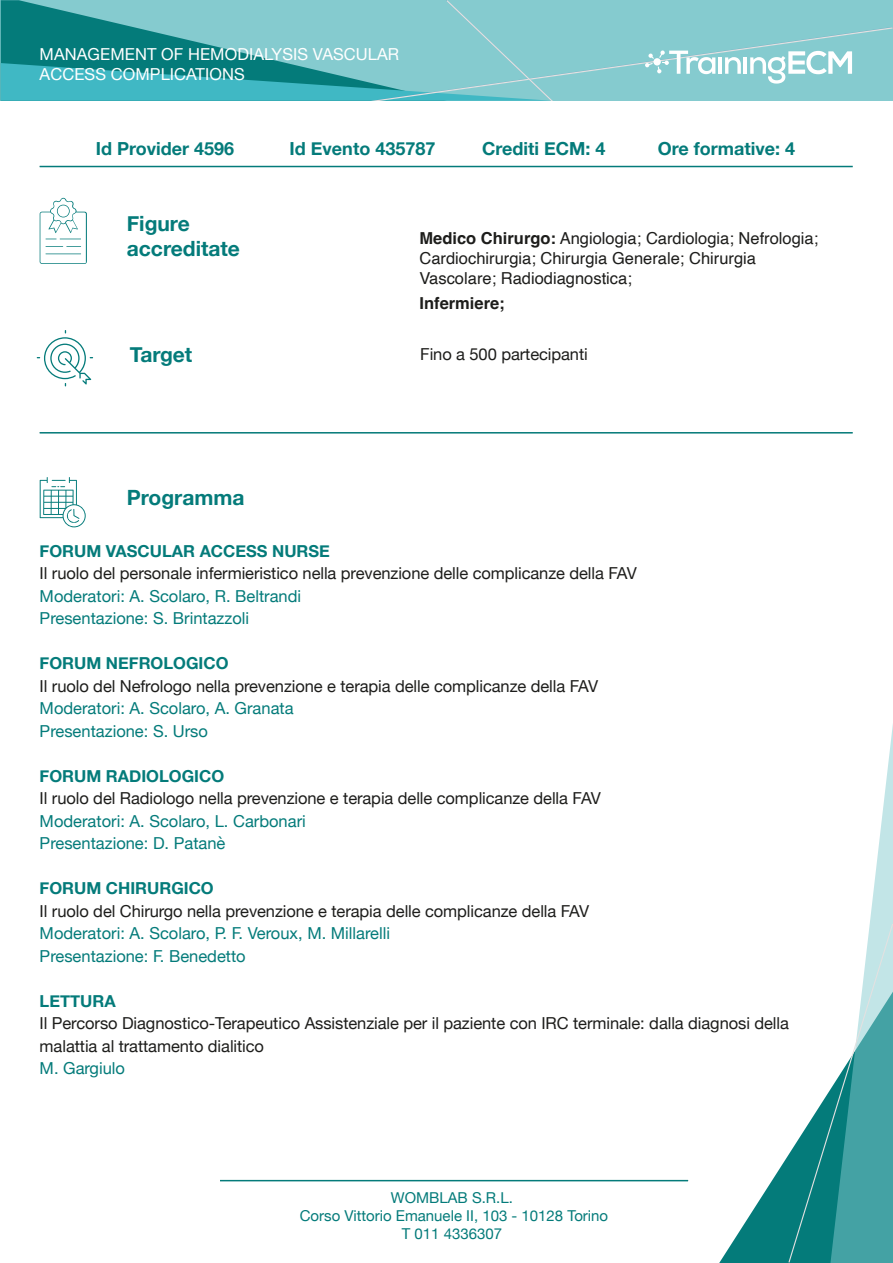
<style>
.page{position:relative;width:893px;height:1263px;background:#fff}
.page>*{position:absolute;margin:0;border:0;box-sizing:border-box;transform-origin:0 0}
.t1{font:700 21px/25.2px "Helvetica Neue";color:#047b7a}
.t2{font:700 18px "Helvetica Neue";color:#047b7a}
.t3{font:16.5px/22.5px "Helvetica Neue";letter-spacing:-.005em;color:#1d1d1b}
.t4{font:16.5px/22.5px "Helvetica Neue";color:#047b7a}
.t5{font:16.5px/19.8px "Helvetica";color:#1d1d1b}
.t6{font:700 16.5px "Helvetica Neue";color:#047b7a}
.t7{font:16.5px/19.8px "Helvetica Neue";letter-spacing:.005em;color:#fff}
.t8{font:700 16.5px "Helvetica";color:#1d1d1b}
.t9{font:15px/18px "Helvetica Neue";color:#047b7a;text-align:center}
.s1{font-weight:700}
</style>
<div class="page">
<svg style="left:719px;top:1155px;width:69px;height:108px"></svg>
<hr style="left:220px;top:1180px;width:468px;height:1px;background:#047b7a">
<hr style="left:40px;top:432px;width:813px;height:2px;background:#047b7a">
<hr style="left:40px;top:166px;width:813px;height:1px;background:#047b7a">
<svg style="left:40px;top:477px;width:46px;height:50px"></svg>
<svg style="left:40px;top:198px;width:47px;height:66px"></svg>
<svg style="left:788px;top:724px;width:105px;height:539px"></svg>
<svg style="left:1px;top:0;width:892px;height:101px;background:#6dbec2"></svg>
<svg style="left:37px;top:330px;width:56px;height:56px"></svg>
<p class="t7" style="left:40px;top:45px;width:361px">MANAGEMENT OF HEMODIALYSIS VASCULAR<br>ACCESS COMPLICATIONS</p>
<p class="t2" style="left:96px;top:134px;width:140px">Id Provider 4596</p>
<p class="t2" style="left:290px;top:134px;width:147px">Id Evento 435787</p>
<p class="t2" style="left:482px;top:134px;width:125px">Crediti ECM: 4</p>
<p class="t2" style="left:658px;top:134px;width:139px">Ore formative: 4</p>
<p class="t1" style="left:127px;top:212px;width:115px">Figure accreditate</p>
<p class="t5" style="left:419px;top:229px;width:400px"><span class="s1">Medico Chirurgo:</span> Angiologia; Cardiologia; Nefrologia;<br>Cardiochirurgia; Chirurgia Generale; Chirurgia<br>Vascolare; Radiodiagnostica;</p>
<p class="t8" style="left:419px;top:293px;width:87px">Infermiere;</p>
<p class="t1" style="left:130px;top:343px;width:64px">Target</p>
<p class="t3" style="left:420px;top:344px;width:169px">Fino a 500 partecipanti</p>
<p class="t1" style="left:127px;top:485px;width:119px">Programma</p>
<p class="t6" style="left:40px;top:538px;width:292px">FORUM VASCULAR ACCESS NURSE</p>
<p class="t3" style="left:40px;top:563px;width:599px">Il ruolo del personale infermieristico nella prevenzione delle complicanze della FAV</p>
<p class="t4" style="left:40px;top:585px;width:263px">Moderatori: A. Scolaro, R. Beltrandi<br>Presentazione: S. Brintazzoli</p>
<p class="t6" style="left:40px;top:650px;width:190px">FORUM NEFROLOGICO</p>
<p class="t3" style="left:40px;top:675px;width:560px">Il ruolo del Nefrologo nella prevenzione e terapia delle complicanze della FAV</p>
<p class="t4" style="left:40px;top:698px;width:255px">Moderatori: A. Scolaro, A. Granata<br>Presentazione: S. Urso</p>
<p class="t6" style="left:40px;top:763px;width:186px">FORUM RADIOLOGICO</p>
<p class="t3" style="left:40px;top:788px;width:563px">Il ruolo del Radiologo nella prevenzione e terapia delle complicanze della FAV</p>
<p class="t4" style="left:40px;top:810px;width:268px">Moderatori: A. Scolaro, L. Carbonari<br>Presentazione: D. Patanè</p>
<p class="t6" style="left:40px;top:875px;width:176px">FORUM CHIRURGICO</p>
<p class="t3" style="left:40px;top:900px;width:551px">Il ruolo del Chirurgo nella prevenzione e terapia delle complicanze della FAV</p>
<p class="t4" style="left:40px;top:923px;width:352px">Moderatori: A. Scolaro, P. F. Veroux, M. Millarelli<br>Presentazione: F. Benedetto</p>
<p class="t6" style="left:40px;top:988px;width:78px">LETTURA</p>
<p class="t3" style="left:40px;top:1013px;width:751px">Il Percorso Diagnostico-Terapeutico Assistenziale per il paziente con IRC terminale: dalla diagnosi della malattia al trattamento dialitico</p>
<p class="t4" style="left:40px;top:1058px;width:87px">M. Gargiulo</p>
<p class="t9" style="left:300px;top:1189px;width:310px">WOMBLAB S.R.L.<br>Corso Vittorio Emanuele II, 103 - 10128 Torino<br>T 011 4336307</p>
</div>
